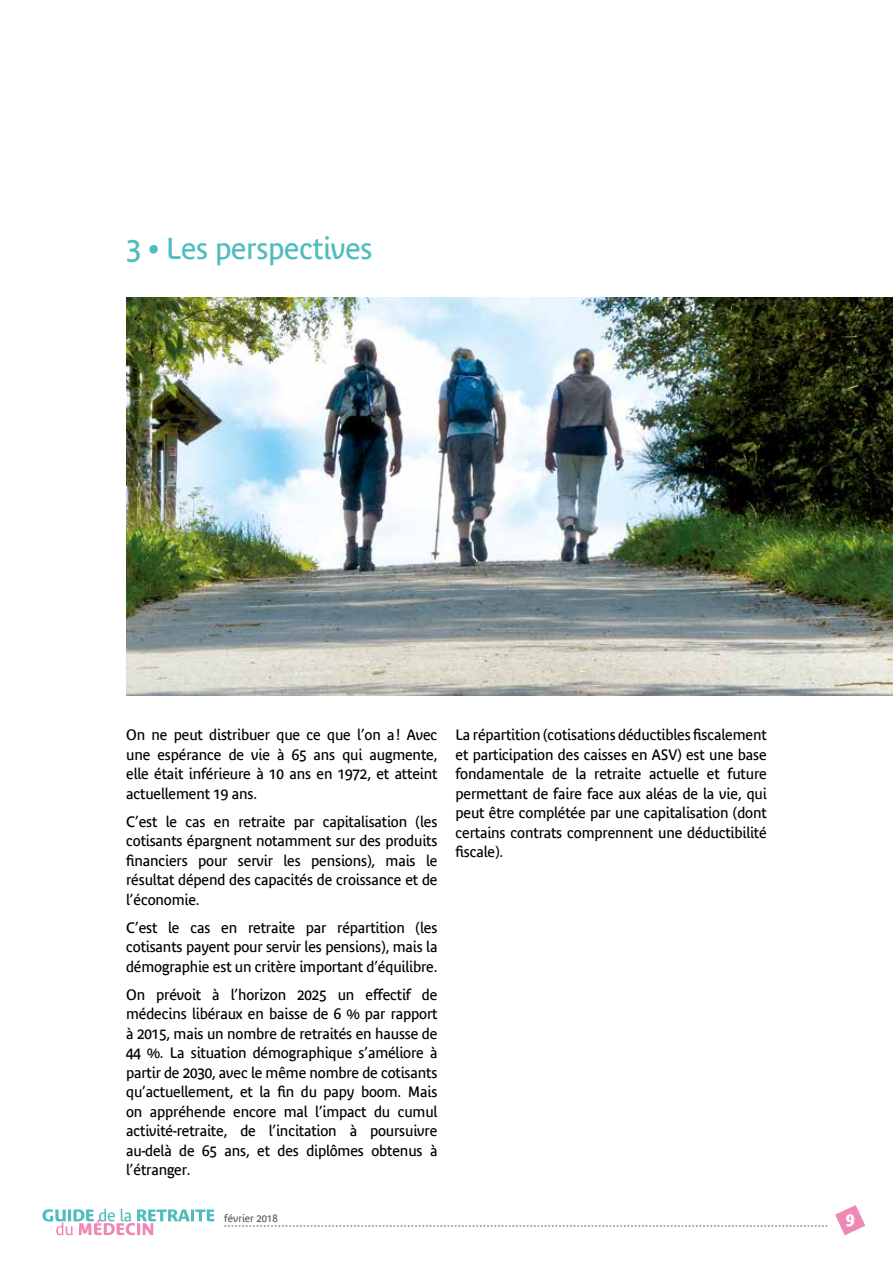
<style>
.page{position:relative;width:893px;height:1263px;background:#fff}
.page>*{position:absolute;margin:0;border:0;box-sizing:border-box;transform-origin:0 0}
.t1{font:30px "Bienvenue";letter-spacing:-.01em;color:#50bcbd}
.t2{font:700 16.8px "Bienvenue";color:#fff}
.t3{font:15px/19.5px "Bienvenue";letter-spacing:-.01em;color:#000;text-align:justify}
.t4{font:10.5px "Bienvenue";color:#575756}
</style>
<div class="page">
<svg style="left:43px;top:1208px;width:171px;height:27px"></svg>
<svg style="left:224px;top:1226px;width:603px;height:1px"></svg>
<svg style="left:835px;top:1205px;width:30px;height:30px"></svg>
<img style="left:126px;top:298px;width:767px;height:398px">
<h1 class="t1" style="left:126px;top:231px;width:248px">3 • Les perspectives</h1>
<p class="t3" style="left:126px;top:725px;width:313px">On ne peut distribuer que ce que l’on a! Avec une espérance de vie à 65 ans qui augmente, elle était inférieure à 10 ans en 1972, et atteint actuellement 19 ans.</p>
<p class="t3" style="left:126px;top:812px;width:313px">C’est le cas en retraite par capitalisation (les cotisants épargnent notamment sur des produits financiers pour servir les pensions), mais le résultat dépend des capacités de croissance et de l’économie.</p>
<p class="t3" style="left:126px;top:918px;width:313px">C’est le cas en retraite par répartition (les cotisants payent pour servir les pensions), mais la démographie est un critère important d’équilibre.</p>
<p class="t3" style="left:126px;top:985px;width:313px">On prévoit à l’horizon 2025 un effectif de médecins libéraux en baisse de 6 % par rapport à 2015, mais un nombre de retraités en hausse de 44 %. La situation démographique s’améliore à partir de 2030, avec le même nombre de cotisants qu’actuellement, et la fin du papy boom. Mais on appréhende encore mal l’impact du cumul activité-retraite, de l’incitation à poursuivre au-delà de 65 ans, et des diplômes obtenus à l’étranger.</p>
<p class="t3" style="left:455px;top:725px;width:313px">La répartition (cotisations déductibles fiscalement et participation des caisses en ASV) est une base fondamentale de la retraite actuelle et future permettant de faire face aux aléas de la vie, qui peut être complétée par une capitalisation (dont certains contrats comprennent une déductibilité fiscale).</p>
<p class="t4" style="left:224px;top:1212px;width:55px">février 2018</p>
<p class="t2" style="left:846px;top:1209px;width:10px">9</p>
</div>
